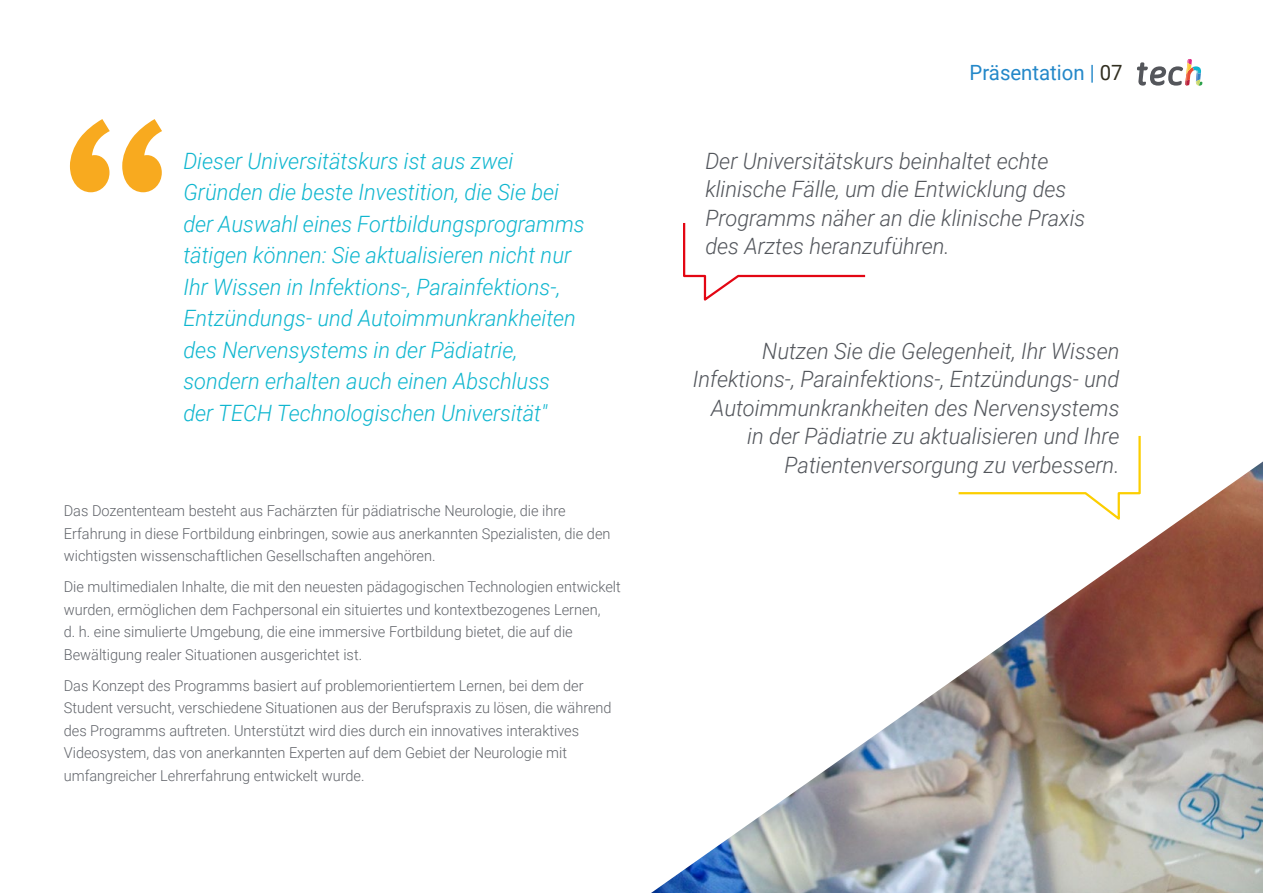
<style>
.page{position:relative;width:1263px;height:893px;background:#fff}
.page>*{position:absolute;margin:0;border:0;box-sizing:border-box;transform-origin:0 0}
.t1{font:italic 300 22.5px/31.5px "Roboto";color:#0fb6cf}
.t2{font:italic 300 22.5px/28.5px "Roboto";color:#52555b;text-align:right}
.t3{font:21px "Roboto";color:#2488c9}
.t4{font:300 15px/22.5px "Roboto";color:#61646a}
.s1{color:#312e20}
</style>
<div class="page">
<img style="left:651px;top:461px;width:612px;height:432px">
<svg style="left:70px;top:119px;width:92px;height:73px"></svg>
<svg style="left:956px;top:435px;width:186px;height:88px"></svg>
<svg style="left:683px;top:223px;width:183px;height:78px"></svg>
<svg style="left:1137px;top:59px;width:65px;height:27px"></svg>
<p class="t1" style="left:183px;top:144px;width:403px">Dieser Universitätskurs ist aus zwei Gründen die beste Investition, die Sie bei der Auswahl eines Fortbildungsprogramms tätigen können: Sie aktualisieren nicht nur Ihr Wissen in Infektions-, Parainfektions-, Entzündungs- und Autoimmunkrankheiten des Nervensystems in der Pädiatrie, sondern erhalten auch einen Abschluss der TECH Technologischen Universität"</p>
<p class="t4" style="left:64px;top:499px;width:548px">Das Dozententeam besteht aus Fachärzten für pädiatrische Neurologie, die ihre<br>Erfahrung in diese Fortbildung einbringen, sowie aus anerkannten Spezialisten, die den wichtigsten wissenschaftlichen Gesellschaften angehören.</p>
<p class="t4" style="left:64px;top:575px;width:558px">Die multimedialen Inhalte, die mit den neuesten pädagogischen Technologien entwickelt wurden, ermöglichen dem Fachpersonal ein situiertes und kontextbezogenes Lernen,<br>d. h. eine simulierte Umgebung, die eine immersive Fortbildung bietet, die auf die Bewältigung realer Situationen ausgerichtet ist.</p>
<p class="t4" style="left:64px;top:673px;width:549px">Das Konzept des Programms basiert auf problemorientiertem Lernen, bei dem der Student versucht, verschiedene Situationen aus der Berufspraxis zu lösen, die während des Programms auftreten. Unterstützt wird dies durch ein innovatives interaktives Videosystem, das von anerkannten Experten auf dem Gebiet der Neurologie mit umfangreicher Lehrerfahrung entwickelt wurde.</p>
<h2 class="t3" style="left:969px;top:57px;width:155px">Präsentation | <span class="s1">07</span></h2>
<h1 class="t2" style="left:705px;top:146px;width:381px;text-align:left">Der Universitätskurs beinhaltet echte klinische Fälle, um die Entwicklung des Programms näher an die klinische Praxis des Arztes heranzuführen.</h1>
<h1 class="t2" style="left:693px;top:335px;width:428px">Nutzen Sie die Gelegenheit, Ihr Wissen Infektions-, Parainfektions-, Entzündungs- und Autoimmunkrankheiten des Nervensystems in der Pädiatrie zu aktualisieren und Ihre Patientenversorgung zu verbessern.</h1>
</div>
